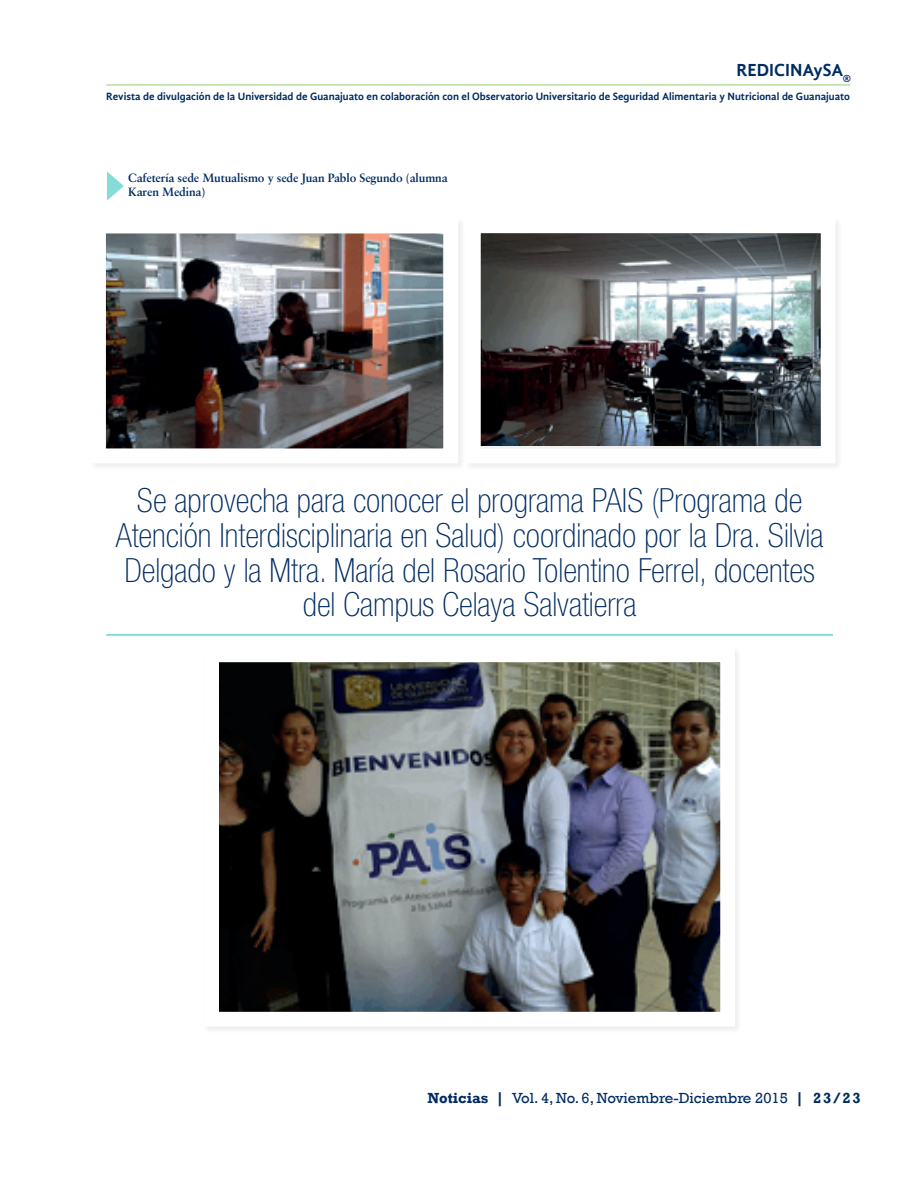
<style>
.page{position:relative;width:918px;height:1188px;background:#fff}
.page>*{position:absolute;margin:0;border:0;box-sizing:border-box;transform-origin:0 0}
.t1{font:100 condensed 33.3px/35px "Helvetica Neue LT Std";color:#002c62;text-align:center}
.t2{font:700 18px "Gandhi Sans";color:#002c62}
.t3{font:15px "Rockwell";color:#002c62}
.t4{font:700 15px "Rockwell";color:#002c62}
.t5{font:700 12px/14.4px "Sabon LT Std";letter-spacing:-.01em;color:#002c62}
.t6{font:700 10.95px "Gandhi Sans";color:#002c62}
.s1{font-weight:700}
.s2{font-family:"Bookman Old Style";font-weight:700}
</style>
<div class="page">
<hr style="left:106px;top:85px;width:744px;height:1px;background:#98cd6e">
<svg style="left:107px;top:171px;width:17px;height:30px"></svg>
<div style="left:89px;top:217px;width:377px;height:254px;background:#231f20;opacity:.08"></div>
<img style="left:107px;top:234px;width:335px;height:213px">
<div style="left:464px;top:217px;width:379px;height:254px;background:#231f20;opacity:.08"></div>
<img style="left:482px;top:234px;width:338px;height:212px">
<div style="left:203px;top:646px;width:540px;height:388px;background:#231f20;opacity:.08"></div>
<img style="left:220px;top:663px;width:499px;height:348px">
<hr style="left:106px;top:635px;width:727px;height:1px;background:#1dbcb8">
<p class="t2" style="left:736px;top:60px;width:116px">REDICINAySA<sub>®</sub></p>
<p class="t6" style="left:106px;top:90px;width:745px">Revista de divulgación de la Universidad de Guanajuato en colaboración con el Observatorio Universitario de Seguridad Alimentaria y Nutricional de Guanajuato</p>
<p class="t5" style="left:128px;top:170px;width:321px">Cafetería sede Mutualismo y sede Juan Pablo Segundo (alumna<br>Karen Medina)</p>
<p class="t1" style="left:116px;top:482px;width:709px">Se aprovecha para conocer el programa PAIS (Programa de Atención Interdisciplinaria en Salud) coordinado por la Dra. Silvia Delgado y la Mtra. María del Rosario Tolentino Ferrel, docentes del Campus Celaya Salvatierra</p>
<p class="t3" style="left:427px;top:1089px;width:378px"><span class="s1">Noticias</span> <span class="s2">|</span> Vol. 4, No. 6, Noviembre-Diciembre 2015 <span class="s2">|</span></p>
<p class="t4" style="left:813px;top:1089px;width:49px">23/23</p>
</div>
